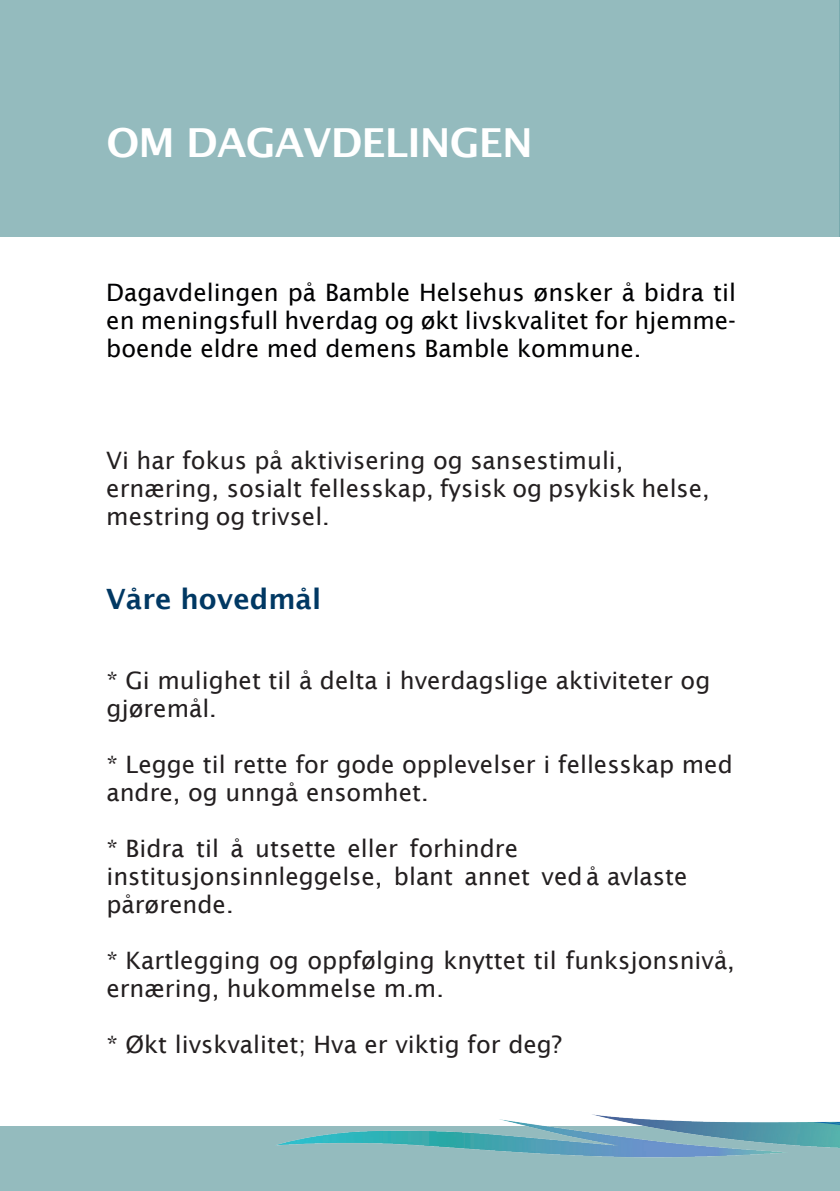
<style>
.page{position:relative;width:840px;height:1191px;background:#fff}
.page>*{position:absolute;margin:0;border:0;box-sizing:border-box;transform-origin:0 0}
.t1{font:600 40px "Lucida Sans";letter-spacing:-.02em;color:#fff}
.t2{font:600 28px "Lucida Sans";color:#003863}
.t3{font:24px/28px "Lucida Sans";color:#231f20}
.t4{font:24px/28px "Lucida Sans";color:#000002;text-align:justify}
</style>
<div class="page">
<div style="left:0;top:1125px;width:839px;height:66px;background:#94bbbe"></div>
<div style="left:0;top:0;width:839px;height:236px;background:#94bbbe"></div>
<img style="left:254px;top:1114px;width:585px;height:44px">
<hr style="left:838px;top:0;width:1px;height:236px;background:#71a5a9">
<hr style="left:839px;top:1122px;width:1px;height:69px;background:#71a5a9">
<p class="t1" style="left:106px;top:120px;width:428px">OM DAGAVDELINGEN</p>
<p class="t4" style="left:106px;top:278px;width:631px">Dagavdelingen på Bamble Helsehus ønsker å bidra til en meningsfull hverdag og økt livskvalitet for hjemme&shy;boende eldre med demens Bamble kommune.</p>
<p class="t3" style="left:106px;top:446px;width:604px">Vi har fokus på aktivisering og sansestimuli, ernæring, sosialt fellesskap, fysisk og psykisk helse, mestring og trivsel.</p>
<p class="t2" style="left:106px;top:583px;width:216px">Våre hovedmål</p>
<p class="t3" style="left:106px;top:666px;width:605px">* Gi mulighet til å delta i hverdagslige aktiviteter og gjøremål.</p>
<p class="t3" style="left:106px;top:750px;width:627px">* Legge til rette for gode opplevelser i fellesskap med andre, og unngå ensomhet.</p>
<p class="t3" style="left:106px;top:834px;width:582px">* Bidra til å utsette eller forhindre institusjonsinnleggelse, blant annet ved å avlaste pårørende.</p>
<p class="t3" style="left:106px;top:946px;width:629px">* Kartlegging og oppfølging knyttet til funksjonsnivå, ernæring, hukommelse m.m.</p>
<p class="t3" style="left:106px;top:1030px;width:457px">* Økt livskvalitet; Hva er viktig for deg?</p>
</div>
